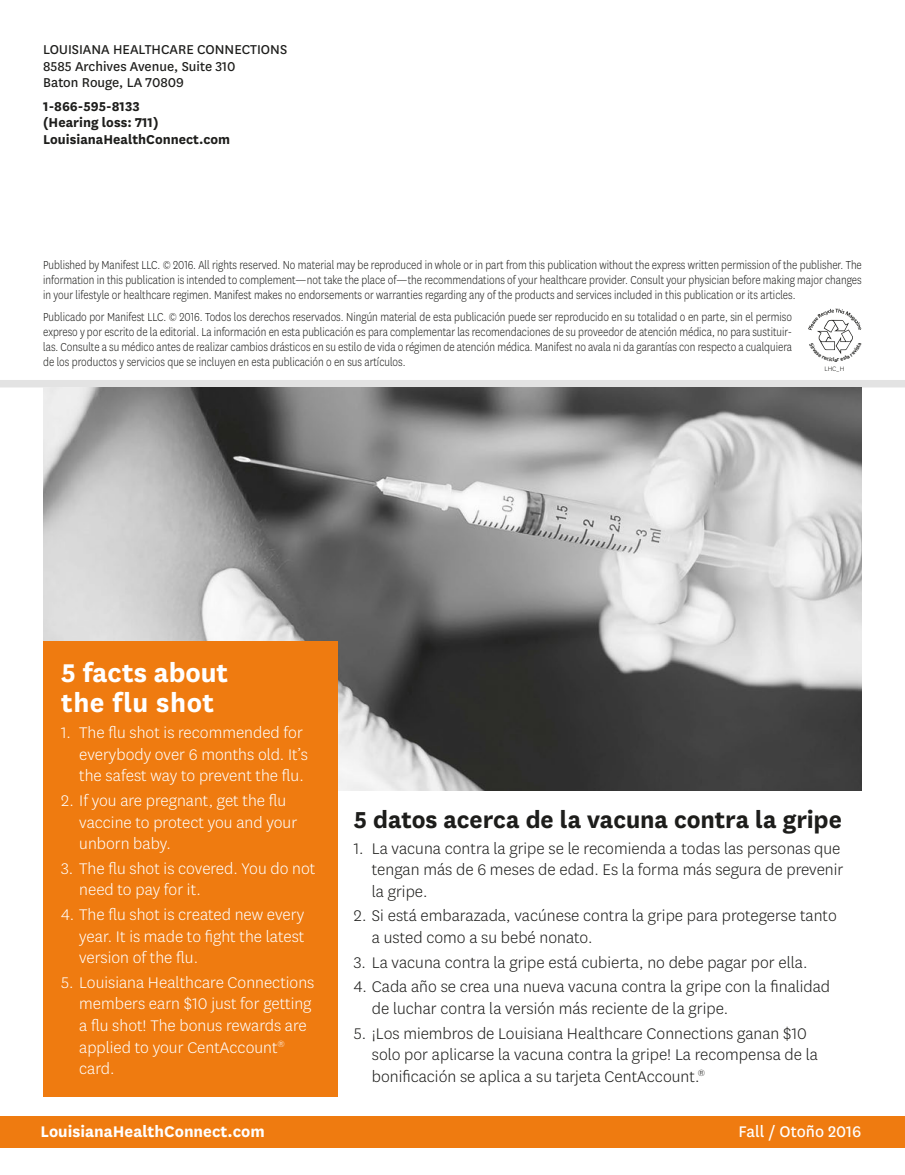
<style>
.page{position:relative;width:905px;height:1175px;background:#fff}
.page>*{position:absolute;margin:0;border:0;box-sizing:border-box;transform-origin:0 0}
.t1{font:700 30px/30px "Centene Sans";letter-spacing:.01em;color:#fff}
.t2{font:700 27px "Centene Sans";letter-spacing:-.005em;color:#1d1d1b}
.t3{font:300 18px/21.6px "Centene Sans";color:#1d1d1b}
.t4{font:300 18px/21.6px "Centene Sans";color:#fff}
.t5{font:700 18px "Centene Sans";color:#fff}
.t6{font:18px "Centene Sans";color:#fff}
.t7{font:15px/16.5px "Centene Sans";color:#1d1d1b}
.t8{font:700 15px/16.5px "Centene Sans";color:#1d1d1b}
.t9{font:300 13.5px/15px "Centene Sans";color:#1d1d1b;text-align:justify;scale:.85 1}
.t10{font:300 7.5px "Centene Sans";color:#1d1d1b}
</style>
<div class="page">
<div style="left:0;top:380px;width:905px;height:7px;background:#e3e3e3"></div>
<div style="left:0;top:1116px;width:905px;height:31px;background:#ef7b10"></div>
<img style="left:43px;top:387px;width:818px;height:404px">
<div style="left:43px;top:641px;width:295px;height:455px;background:#ef7b10"></div>
<svg style="left:808px;top:309px;width:53px;height:45px"></svg>
<p class="t7" style="left:43px;top:41px;width:245px">LOUISIANA HEALTHCARE CONNECTIONS<br>8585 Archives Avenue, Suite 310<br>Baton Rouge, LA 70809</p>
<p class="t8" style="left:43px;top:97px;width:188px">1-866-595-8133<br>(Hearing loss: 711)<br>LouisianaHealthConnect.com</p>
<p class="t9" style="left:43px;top:257px;width:964px">Published by Manifest LLC. © 2016. All rights reserved. No material may be reproduced in whole or in part from this publication without the express written permission of the publisher. The information in this publication is intended to complement—not take the place of—the recommendations of your healthcare provider. Consult your physician before making major changes in your lifestyle or healthcare regimen. Manifest makes no endorsements or warranties regarding any of the products and services included in this publication or its articles.</p>
<p class="t9" style="left:43px;top:309px;width:882px">Publicado por Manifest LLC. © 2016. Todos los derechos reservados. Ningún material de esta publicación puede ser reproducido en su totalidad o en parte, sin el permiso expreso y por escrito de la editorial. La información en esta publicación es para complementar las recomendaciones de su proveedor de atención médica, no para sustituir&shy;las. Consulte a su médico antes de realizar cambios drásticos en su estilo de vida o régimen de atención médica. Manifest no avala ni da garantías con respecto a cualquiera de los productos y servicios que se incluyen en esta publicación o en sus artículos.</p>
<p class="t10" style="left:824px;top:364px;width:21px">LHC_H</p>
<h1 class="t1" style="left:61px;top:655px;width:168px">5 facts about the flu shot</h1>
<h3 class="t4" style="left:79px;top:721px;width:230px;text-indent:-18px">1. The flu shot is recommended for everybody over 6 months old. It’s the safest way to prevent the flu.</h3>
<h3 class="t4" style="left:79px;top:789px;width:219px;text-indent:-18px">2. If you are pregnant, get the flu vaccine to protect you and your unborn baby.</h3>
<h3 class="t4" style="left:79px;top:857px;width:238px;text-indent:-18px">3. The flu shot is covered. You do not need to pay for it.</h3>
<h3 class="t4" style="left:79px;top:903px;width:227px;text-align:justify;text-indent:-18px">4. The flu shot is created new every year. It is made to fight the latest version of the flu.</h3>
<h3 class="t4" style="left:79px;top:971px;width:237px;text-indent:-18px">5. Louisiana Healthcare Connections members earn $10 just for getting a flu shot! The bonus rewards are applied to your CentAccount<sup>® </sup>card.</h3>
<h2 class="t2" style="left:354px;top:800px;width:489px">5 datos acerca de la vacuna contra la gripe</h2>
<h3 class="t3" style="left:372px;top:836px;width:473px;text-indent:-18px">1. La vacuna contra la gripe se le recomienda a todas las personas que tengan más de 6 meses de edad. Es la forma más segura de prevenir la gripe.</h3>
<h3 class="t3" style="left:372px;top:904px;width:466px;text-indent:-18px">2. Si está embarazada, vacúnese contra la gripe para protegerse tanto a usted como a su bebé nonato.</h3>
<h3 class="t3" style="left:354px;top:950px;width:455px">3. La vacuna contra la gripe está cubierta, no debe pagar por ella.</h3>
<h3 class="t3" style="left:372px;top:975px;width:460px;text-indent:-18px">4. Cada año se crea una nueva vacuna contra la gripe con la finalidad de luchar contra la versión más reciente de la gripe.</h3>
<h3 class="t3" style="left:372px;top:1021px;width:447px;text-indent:-18px">5. ¡Los miembros de Louisiana Healthcare Connections ganan $10 solo por aplicarse la vacuna contra la gripe! La recompensa de la bonificación se aplica a su tarjeta CentAccount.<sup>®</sup></h3>
<h3 class="t5" style="left:41px;top:1118px;width:226px">LouisianaHealthConnect.com</h3>
<h3 class="t6" style="left:738px;top:1119px;width:124px">Fall / Otoño 2016</h3>
</div>
